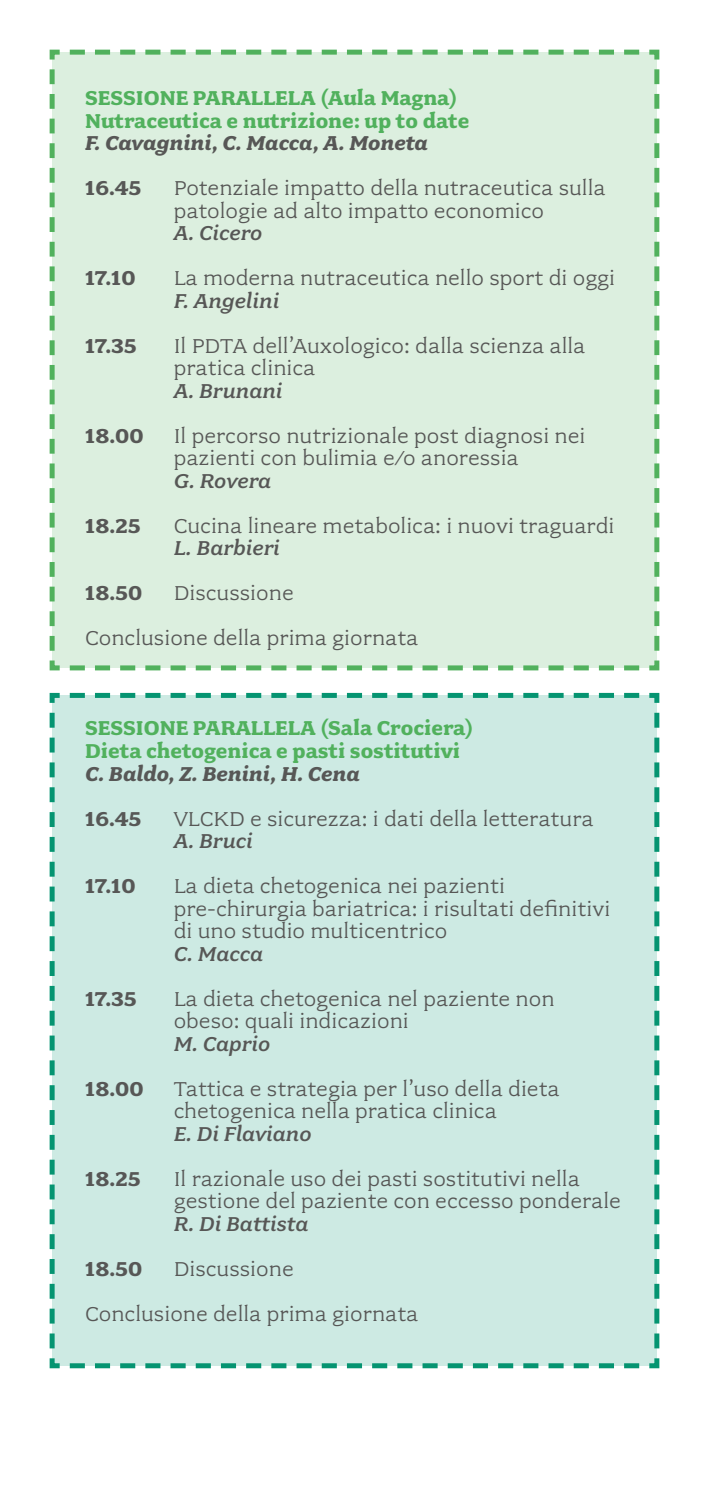
<style>
.page{position:relative;width:709px;height:1489px;background:#fff}
.page>*{position:absolute;margin:0;border:0;box-sizing:border-box;transform-origin:0 0}
.t1{font:22.5px/22.5px "Fairplex Wide OT";color:#575756}
.t2{font:700 22.5px/22.5px "Fairplex Wide OT";color:#51b15d}
.t3{font:italic 22.5px "Fairplex Wide OT Med";color:#575756}
.t4{font:700 22.5px "Fairplex Wide OT";color:#575756}
.t5{font:italic 700 22.5px "Fairplex Wide OT";color:#575756}
</style>
<div class="page">
<div style="left:49px;top:692px;width:611px;height:677px;background:#cdeae3"></div>
<div style="left:49px;top:49px;width:611px;height:622px;background:#dcefdf"></div>
<p class="t2" style="left:85px;top:87px;width:386px">SESSIONE PARALLELA (Aula Magna)<br>Nutraceutica e nutrizione: up to date</p>
<p class="t5" style="left:85px;top:130px;width:344px">F. Cavagnini, C. Macca, A. Moneta</p>
<p class="t4" style="left:85px;top:175px;width:58px">16.45</p>
<p class="t4" style="left:85px;top:265px;width:52px">17.10</p>
<p class="t4" style="left:85px;top:333px;width:53px">17.35</p>
<p class="t4" style="left:85px;top:423px;width:60px">18.00</p>
<p class="t4" style="left:85px;top:513px;width:57px">18.25</p>
<p class="t4" style="left:85px;top:580px;width:59px">18.50</p>
<p class="t1" style="left:174px;top:177px;width:433px">Potenziale impatto della nutraceutica sulla patologie ad alto impatto economico</p>
<p class="t3" style="left:174px;top:220px;width:90px">A. Cicero</p>
<p class="t1" style="left:174px;top:267px;width:443px">La moderna nutraceutica nello sport di oggi</p>
<p class="t3" style="left:174px;top:288px;width:107px">F. Angelini</p>
<p class="t1" style="left:174px;top:334px;width:413px">Il PDTA dell’Auxologico: dalla scienza alla pratica clinica</p>
<p class="t3" style="left:174px;top:378px;width:110px">A. Brunani</p>
<p class="t1" style="left:174px;top:424px;width:413px">Il percorso nutrizionale post diagnosi nei pazienti con bulimia e/o anoressia</p>
<p class="t3" style="left:174px;top:468px;width:99px">G. Rovera</p>
<p class="t1" style="left:174px;top:514px;width:442px">Cucina lineare metabolica: i nuovi traguardi</p>
<p class="t3" style="left:174px;top:535px;width:108px">L. Barbieri</p>
<p class="t1" style="left:174px;top:582px;width:121px">Discussione</p>
<p class="t1" style="left:85px;top:627px;width:335px">Conclusione della prima giornata</p>
<p class="t2" style="left:85px;top:717px;width:390px">SESSIONE PARALLELA (Sala Crociera)<br>Dieta chetogenica e pasti sostitutivi</p>
<p class="t5" style="left:85px;top:760px;width:276px">C. Baldo, Z. Benini, H. Cena</p>
<p class="t4" style="left:85px;top:805px;width:58px">16.45</p>
<p class="t4" style="left:85px;top:873px;width:52px">17.10</p>
<p class="t4" style="left:85px;top:985px;width:53px">17.35</p>
<p class="t4" style="left:85px;top:1075px;width:60px">18.00</p>
<p class="t4" style="left:85px;top:1165px;width:57px">18.25</p>
<p class="t4" style="left:85px;top:1255px;width:59px">18.50</p>
<p class="t1" style="left:174px;top:807px;width:421px">VLCKD e sicurezza: i dati della letteratura</p>
<p class="t3" style="left:174px;top:828px;width:81px">A. Bruci</p>
<p class="t1" style="left:174px;top:874px;width:438px">La dieta chetogenica nei pazienti pre-chirurgia bariatrica: i risultati definitivi di uno studio multicentrico</p>
<p class="t3" style="left:174px;top:940px;width:91px">C. Macca</p>
<p class="t1" style="left:174px;top:987px;width:382px">La dieta chetogenica nel paziente non obeso: quali indicazioni</p>
<p class="t3" style="left:174px;top:1030px;width:98px">M. Caprio</p>
<p class="t1" style="left:174px;top:1077px;width:387px">Tattica e strategia per l’uso della dieta chetogenica nella pratica clinica</p>
<p class="t3" style="left:174px;top:1120px;width:139px">E. Di Flaviano</p>
<p class="t1" style="left:174px;top:1167px;width:448px">Il razionale uso dei pasti sostitutivi nella gestione del paziente con eccesso ponderale</p>
<p class="t3" style="left:174px;top:1210px;width:136px">R. Di Battista</p>
<p class="t1" style="left:174px;top:1257px;width:121px">Discussione</p>
<p class="t1" style="left:85px;top:1302px;width:335px">Conclusione della prima giornata</p>
</div>
